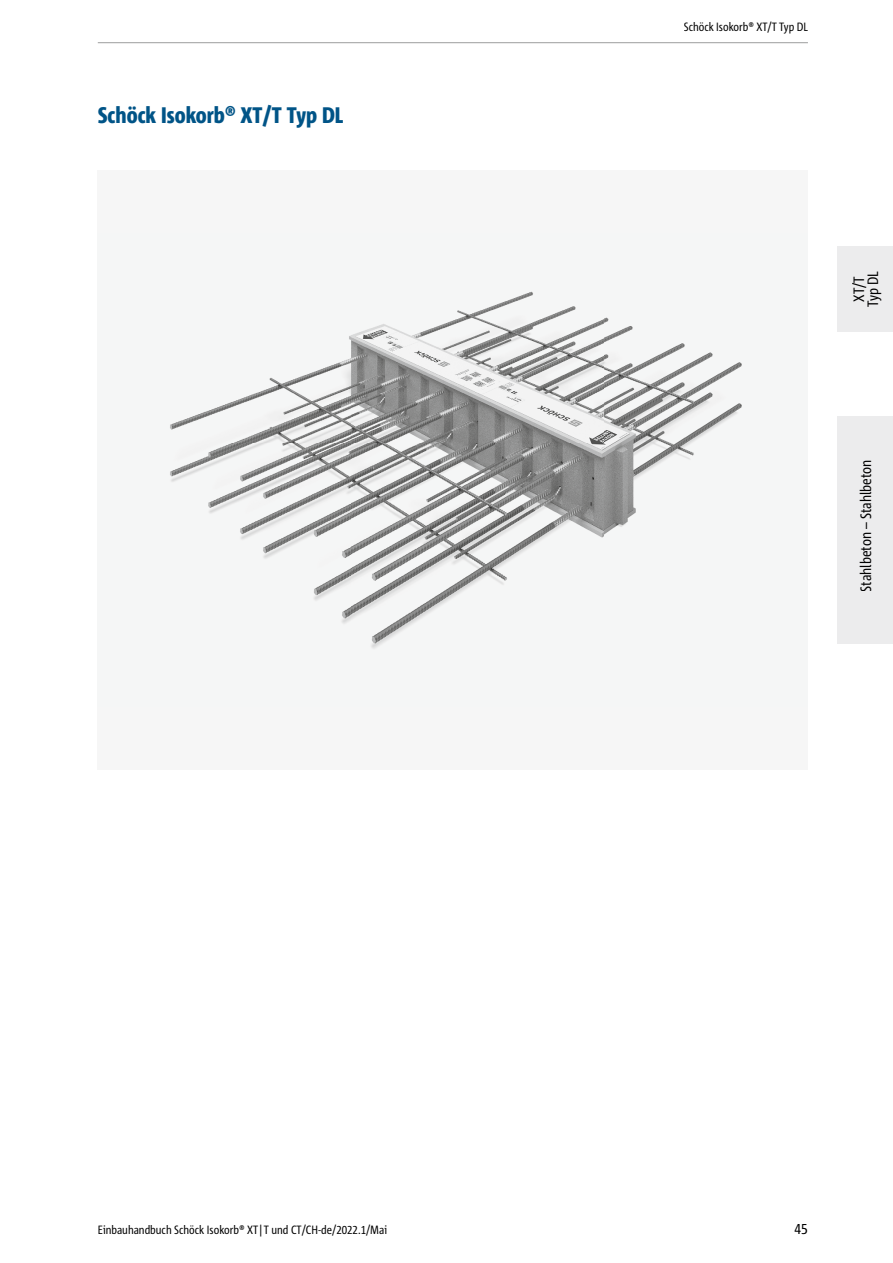
<style>
.page{position:relative;width:893px;height:1263px;background:#fff}
.page>*{position:absolute;margin:0;border:0;box-sizing:border-box;transform-origin:0 0}
.t1{font:800 condensed 22.5px "Corpid Schoeck";color:#005487}
.t2{font:condensed 15px/14.1px "Corpid Schoeck";color:#000;text-align:center}
.t3{font:condensed 12px "Corpid Schoeck";color:#000}
</style>
<div class="page">
<div style="left:98px;top:170px;width:710px;height:600px;background:#f6f6f6"></div>
<img style="left:170px;top:291px;width:572px;height:358px">
<div style="left:838px;top:416px;width:55px;height:227px;background:#ececed"></div>
<div style="left:838px;top:247px;width:55px;height:85px;background:#ececed"></div>
<hr style="left:98px;top:42px;width:710px;height:1px;background:#9c9d9d">
<h1 class="t1" style="left:98px;top:101px;width:247px">Schöck Isokorb® XT/T Typ DL</h1>
<p class="t3" style="left:98px;top:1222px;width:291px">Einbauhandbuch Schöck Isokorb® XT|T und CT/CH-de/2022.1/Mai</p>
<p class="t3" style="left:684px;top:19px;width:126px">Schöck Isokorb® XT/T Typ DL</p>
<p class="t2" style="left:852px;top:307px;width:37px;rotate:-90deg">XT/T<br>Typ DL</p>
<p class="t2" style="left:859px;top:591px;width:134px;rotate:-90deg">Stahlbeton – Stahlbeton</p>
<p class="t2" style="left:794px;top:1222px;width:15px">45</p>
</div>
